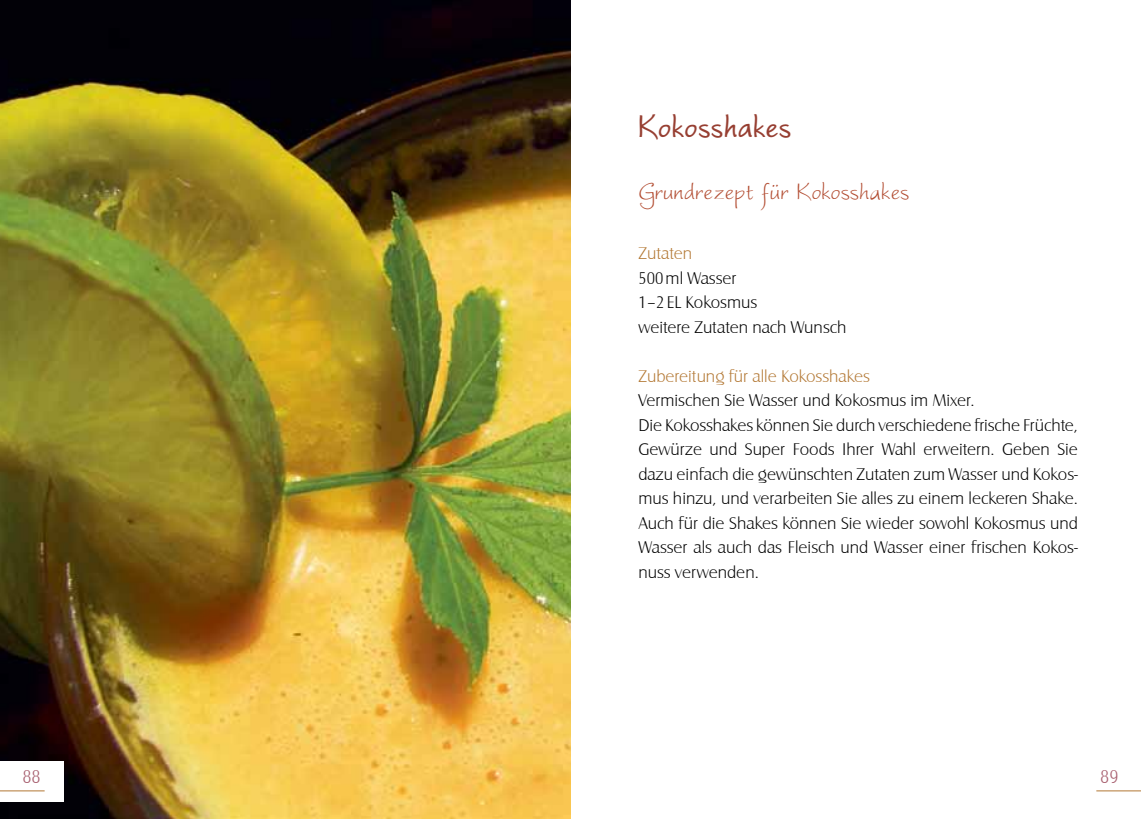
<style>
.page{position:relative;width:1141px;height:819px;background:#fff}
.page>*{position:absolute;margin:0;border:0;box-sizing:border-box;transform-origin:0 0}
.t1{font:700 42px "Worstveld Sling";color:#973f32}
.t2{font:31.5px "Worstveld Sling";color:#b24c31}
.t3{font:19.25px "Castle T Ligh";color:#a75e6e}
.t4{font:17.5px/24.5px "Castle T Ligh";color:#000}
.t5{font:17.5px "Castle T Ligh";color:#b37834}
</style>
<div class="page">
<img style="left:0;top:0;width:570px;height:819px">
<div style="left:0;top:761px;width:63px;height:41px;background:#fff"></div>
<hr style="left:1096px;top:790px;width:45px;height:1px;background:#b37834">
<hr style="left:0;top:790px;width:45px;height:1px;background:#b37834">
<h1 class="t1" style="left:638px;top:106px;width:154px">Kokosshakes</h1>
<h2 class="t2" style="left:638px;top:176px;width:273px">Grundrezept für Kokosshakes</h2>
<p class="t5" style="left:638px;top:244px;width:55px">Zutaten</p>
<p class="t4" style="left:638px;top:266px;width:209px">500ml Wasser<br>1–2 EL Kokosmus<br>weitere Zutaten nach Wunsch</p>
<p class="t5" style="left:638px;top:366px;width:233px">Zubereitung für alle Kokosshakes</p>
<p class="t4" style="left:638px;top:388px;width:441px">Vermischen Sie Wasser und Kokosmus im Mixer.<br>Die Kokosshakes können Sie durch verschiedene frische Früchte, Gewürze und Super Foods Ihrer Wahl erweitern. Geben Sie dazu einfach die gewünschten Zutaten zum Wasser und Kokos&shy;mus hinzu, und verarbeiten Sie alles zu einem leckeren Shake.<br>Auch für die Shakes können Sie wieder sowohl Kokosmus und Wasser als auch das Fleisch und Wasser einer frischen Kokos&shy;nuss verwenden.</p>
<p class="t3" style="left:22px;top:766px;width:20px">88</p>
<p class="t3" style="left:1100px;top:766px;width:20px">89</p>
</div>
